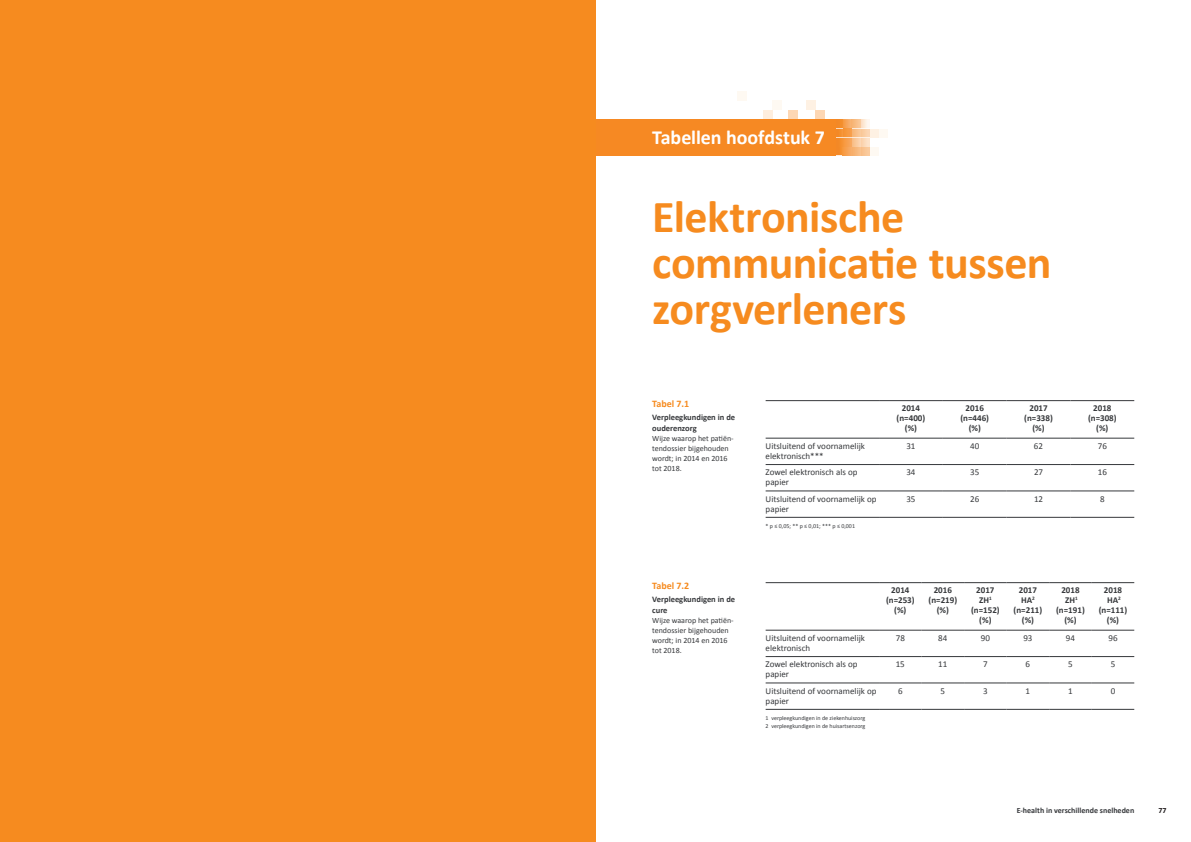
<style>
.page{position:relative;width:1191px;height:842px;background:#fff}
.page>*{position:absolute;margin:0;border:0;box-sizing:border-box;transform-origin:0 0}
.t1{font:700 46px/46px "Calibri";letter-spacing:-.01em;color:#f68b1f}
.t2{font:700 20px "Calibri";letter-spacing:-.005em;color:#fff}
.t3{font:700 10px "Calibri";color:#f68b1f}
.t4{font:9px/10px "Calibri";color:#36383b}
.t5{font:700 9px/10px "Calibri";color:#36383b;text-align:center}
.t6{font:700 8.5px/11px "Calibri";color:#36383b}
.t7{font:8px/10px "Calibri";color:#36383b}
.t8{font:700 8px "Calibri";color:#36383b}
.t9{font:700 8px "Calibri";color:#231f20}
.t10{font:6px/8px "Calibri";color:#36383b}
</style>
<div class="page">
<div style="left:878px;top:128px;width:9px;height:9px;background:#fef9f2"></div>
<div style="left:869px;top:146px;width:9px;height:9px;background:#fef9f2"></div>
<div style="left:869px;top:128px;width:9px;height:9px;background:#fef1e3"></div>
<div style="left:815px;top:110px;width:9px;height:9px;background:#fdd7b4"></div>
<div style="left:788px;top:110px;width:9px;height:9px;background:#fdd7b4"></div>
<svg style="left:836px;top:119px;width:34px;height:36px"></svg>
<div style="left:806px;top:101px;width:9px;height:9px;background:#fef1e3"></div>
<div style="left:763px;top:110px;width:9px;height:9px;background:#feeede"></div>
<div style="left:772px;top:101px;width:9px;height:9px;background:#fef9f2"></div>
<div style="left:737px;top:92px;width:9px;height:9px;background:#fef9f2"></div>
<div style="left:595px;top:119px;width:241px;height:36px;background:#f68923"></div>
<hr style="left:765px;top:464px;width:114px;height:1px;background:#36383b">
<hr style="left:879px;top:464px;width:64px;height:1px;background:#36383b">
<hr style="left:943px;top:464px;width:63px;height:1px;background:#36383b">
<hr style="left:1006px;top:464px;width:64px;height:1px;background:#36383b">
<hr style="left:1070px;top:464px;width:64px;height:1px;background:#36383b">
<hr style="left:765px;top:491px;width:114px;height:1px;background:#36383b">
<hr style="left:879px;top:491px;width:64px;height:1px;background:#36383b">
<hr style="left:943px;top:491px;width:63px;height:1px;background:#36383b">
<hr style="left:1006px;top:491px;width:64px;height:1px;background:#36383b">
<hr style="left:1070px;top:491px;width:64px;height:1px;background:#36383b">
<hr style="left:765px;top:400px;width:114px;height:1px;background:#36383b">
<hr style="left:879px;top:400px;width:64px;height:1px;background:#36383b">
<hr style="left:943px;top:400px;width:63px;height:1px;background:#36383b">
<hr style="left:1006px;top:400px;width:64px;height:1px;background:#36383b">
<hr style="left:1070px;top:400px;width:64px;height:1px;background:#36383b">
<hr style="left:765px;top:438px;width:114px;height:1px;background:#36383b">
<hr style="left:879px;top:438px;width:64px;height:1px;background:#36383b">
<hr style="left:943px;top:438px;width:63px;height:1px;background:#36383b">
<hr style="left:1006px;top:438px;width:64px;height:1px;background:#36383b">
<hr style="left:1070px;top:438px;width:64px;height:1px;background:#36383b">
<hr style="left:765px;top:517px;width:114px;height:1px;background:#36383b">
<hr style="left:879px;top:517px;width:64px;height:1px;background:#36383b">
<hr style="left:943px;top:517px;width:63px;height:1px;background:#36383b">
<hr style="left:1006px;top:517px;width:64px;height:1px;background:#36383b">
<hr style="left:1070px;top:517px;width:64px;height:1px;background:#36383b">
<hr style="left:765px;top:656px;width:114px;height:1px;background:#36383b">
<hr style="left:879px;top:656px;width:42px;height:1px;background:#36383b">
<hr style="left:921px;top:656px;width:43px;height:1px;background:#36383b">
<hr style="left:964px;top:656px;width:42px;height:1px;background:#36383b">
<hr style="left:1006px;top:656px;width:43px;height:1px;background:#36383b">
<hr style="left:1049px;top:656px;width:42px;height:1px;background:#36383b">
<hr style="left:1091px;top:656px;width:43px;height:1px;background:#36383b">
<hr style="left:765px;top:683px;width:114px;height:1px;background:#36383b">
<hr style="left:879px;top:683px;width:42px;height:1px;background:#36383b">
<hr style="left:921px;top:683px;width:43px;height:1px;background:#36383b">
<hr style="left:964px;top:683px;width:42px;height:1px;background:#36383b">
<hr style="left:1006px;top:683px;width:43px;height:1px;background:#36383b">
<hr style="left:1049px;top:683px;width:42px;height:1px;background:#36383b">
<hr style="left:1091px;top:683px;width:43px;height:1px;background:#36383b">
<hr style="left:765px;top:582px;width:114px;height:1px;background:#36383b">
<hr style="left:879px;top:582px;width:42px;height:1px;background:#36383b">
<hr style="left:921px;top:582px;width:43px;height:1px;background:#36383b">
<hr style="left:964px;top:582px;width:42px;height:1px;background:#36383b">
<hr style="left:1006px;top:582px;width:43px;height:1px;background:#36383b">
<hr style="left:1049px;top:582px;width:42px;height:1px;background:#36383b">
<hr style="left:1091px;top:582px;width:43px;height:1px;background:#36383b">
<hr style="left:765px;top:630px;width:114px;height:1px;background:#36383b">
<hr style="left:879px;top:630px;width:42px;height:1px;background:#36383b">
<hr style="left:921px;top:630px;width:43px;height:1px;background:#36383b">
<hr style="left:964px;top:630px;width:42px;height:1px;background:#36383b">
<hr style="left:1006px;top:630px;width:43px;height:1px;background:#36383b">
<hr style="left:1049px;top:630px;width:42px;height:1px;background:#36383b">
<hr style="left:1091px;top:630px;width:43px;height:1px;background:#36383b">
<hr style="left:765px;top:709px;width:114px;height:1px;background:#36383b">
<hr style="left:879px;top:709px;width:42px;height:1px;background:#36383b">
<hr style="left:921px;top:709px;width:43px;height:1px;background:#36383b">
<hr style="left:964px;top:709px;width:42px;height:1px;background:#36383b">
<hr style="left:1006px;top:709px;width:43px;height:1px;background:#36383b">
<hr style="left:1049px;top:709px;width:42px;height:1px;background:#36383b">
<hr style="left:1091px;top:709px;width:43px;height:1px;background:#36383b">
<div style="left:0;top:0;width:595px;height:842px;background:#f68b1f"></div>
<h2 class="t2" style="left:652px;top:125px;width:174px">Tabellen hoofdstuk 7</h2>
<h1 class="t1" style="left:652px;top:191px;width:401px">Elektronische communicatie tussen zorgverleners</h1>
<p class="t3" style="left:652px;top:398px;width:39px">Tabel 7.1</p>
<p class="t6" style="left:652px;top:411px;width:84px">Verpleegkundigen in de ouderenzorg</p>
<p class="t7" style="left:652px;top:433px;width:83px">Wijze waarop het patiën&shy;tendossier bijgehouden wordt; in 2014 en 2016 tot 2018.</p>
<p class="t3" style="left:652px;top:580px;width:39px">Tabel 7.2</p>
<p class="t6" style="left:652px;top:593px;width:84px">Verpleegkundigen in de cure</p>
<p class="t7" style="left:652px;top:615px;width:83px">Wijze waarop het patiën&shy;tendossier bijgehouden wordt; in 2014 en 2016 tot 2018.</p>
<p class="t5" style="left:896px;top:403px;width:30px">2014 (n=400) (%)</p>
<p class="t5" style="left:960px;top:403px;width:30px">2016 (n=446) (%)</p>
<p class="t5" style="left:1024px;top:403px;width:30px">2017 (n=338) (%)</p>
<p class="t5" style="left:1088px;top:403px;width:30px">2018 (n=308) (%)</p>
<p class="t4" style="left:765px;top:440px;width:101px">Uitsluitend of voornamelijk elektronisch***</p>
<p class="t4" style="left:906px;top:440px;width:11px">31</p>
<p class="t4" style="left:970px;top:440px;width:11px">40</p>
<p class="t4" style="left:1034px;top:440px;width:11px">62</p>
<p class="t4" style="left:1097px;top:440px;width:11px">76</p>
<p class="t4" style="left:765px;top:467px;width:93px">Zowel elektronisch als op papier</p>
<p class="t4" style="left:906px;top:467px;width:11px">34</p>
<p class="t4" style="left:970px;top:467px;width:11px">35</p>
<p class="t4" style="left:1034px;top:467px;width:11px">27</p>
<p class="t4" style="left:1097px;top:467px;width:11px">16</p>
<p class="t4" style="left:765px;top:493px;width:112px">Uitsluitend of voornamelijk op papier</p>
<p class="t4" style="left:906px;top:493px;width:11px">35</p>
<p class="t4" style="left:970px;top:493px;width:11px">26</p>
<p class="t4" style="left:1034px;top:493px;width:11px">12</p>
<p class="t4" style="left:1100px;top:493px;width:6px">8</p>
<p class="t10" style="left:765px;top:521px;width:91px">* p ≤ 0,05; ** p ≤ 0,01; *** p ≤ 0,001</p>
<p class="t5" style="left:886px;top:585px;width:30px">2014 (n=253) (%)</p>
<p class="t5" style="left:928px;top:585px;width:30px">2016 (n=219) (%)</p>
<p class="t5" style="left:971px;top:585px;width:30px">2017<br>ZH<sup>1 </sup>(n=152) (%)</p>
<p class="t5" style="left:1013px;top:585px;width:30px">2017<br>HA<sup>2 </sup>(n=211) (%)</p>
<p class="t5" style="left:1056px;top:585px;width:30px">2018<br>ZH<sup>1 </sup>(n=191) (%)</p>
<p class="t5" style="left:1098px;top:585px;width:30px">2018<br>HA<sup>2 </sup>(n=111) (%)</p>
<p class="t4" style="left:765px;top:632px;width:101px">Uitsluitend of voornamelijk elektronisch</p>
<p class="t4" style="left:895px;top:632px;width:11px">78</p>
<p class="t4" style="left:938px;top:632px;width:11px">84</p>
<p class="t4" style="left:980px;top:632px;width:11px">90</p>
<p class="t4" style="left:1023px;top:632px;width:11px">93</p>
<p class="t4" style="left:1066px;top:632px;width:11px">94</p>
<p class="t4" style="left:1108px;top:632px;width:11px">96</p>
<p class="t4" style="left:765px;top:659px;width:93px">Zowel elektronisch als op papier</p>
<p class="t4" style="left:895px;top:659px;width:11px">15</p>
<p class="t4" style="left:938px;top:659px;width:11px">11</p>
<p class="t4" style="left:983px;top:659px;width:6px">7</p>
<p class="t4" style="left:1025px;top:659px;width:6px">6</p>
<p class="t4" style="left:1068px;top:659px;width:6px">5</p>
<p class="t4" style="left:1110px;top:659px;width:6px">5</p>
<p class="t4" style="left:765px;top:685px;width:112px">Uitsluitend of voornamelijk op papier</p>
<p class="t4" style="left:898px;top:685px;width:6px">6</p>
<p class="t4" style="left:940px;top:685px;width:6px">5</p>
<p class="t4" style="left:983px;top:685px;width:6px">3</p>
<p class="t4" style="left:1025px;top:685px;width:6px">1</p>
<p class="t4" style="left:1068px;top:685px;width:6px">1</p>
<p class="t4" style="left:1110px;top:685px;width:6px">0</p>
<p class="t10" style="left:765px;top:713px;width:101px">1 verpleegkundigen in de ziekenhuiszorg<br>2 verpleegkundigen in de huisartsenzorg</p>
<p class="t8" style="left:1016px;top:806px;width:119px">E-health in verschillende snelheden</p>
<p class="t9" style="left:1158px;top:806px;width:10px">77</p>
</div>
